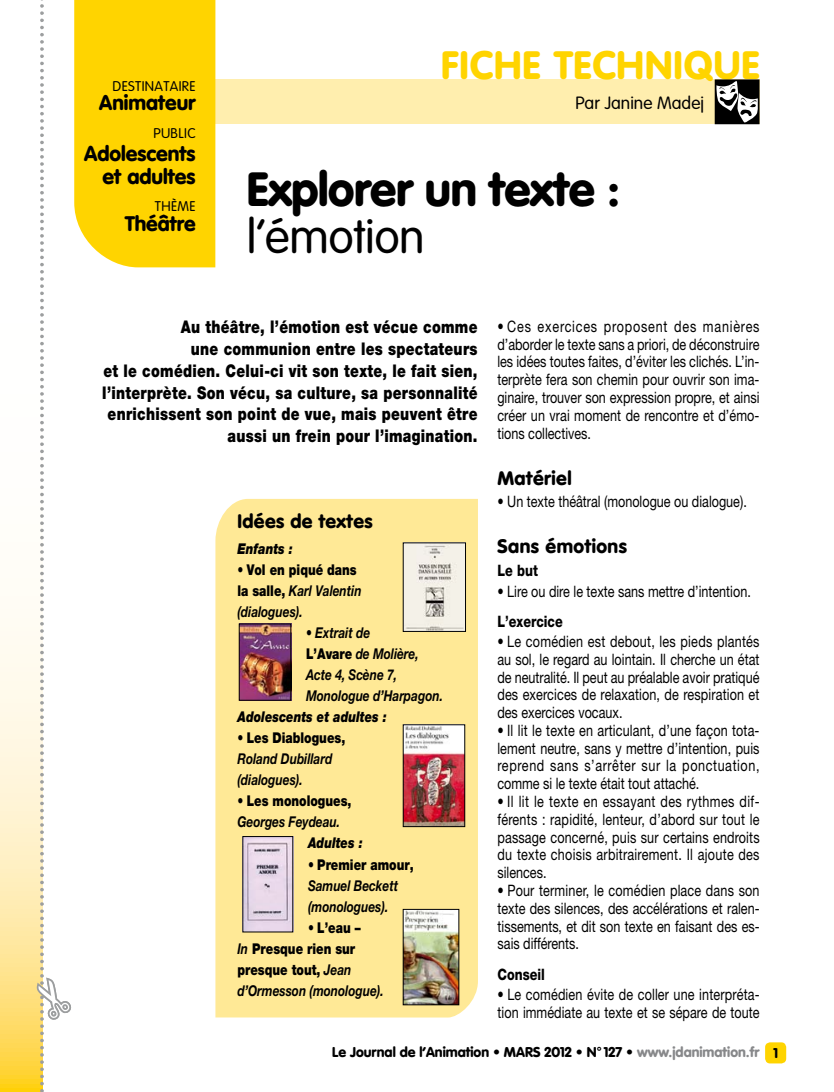
<style>
.page{position:relative;width:834px;height:1092px;background:#fff}
.page>*{position:absolute;margin:0;border:0;box-sizing:border-box;transform-origin:0 0}
.t1{font:900 47.25px "VAG Rounded";letter-spacing:-.01em;color:#000}
.t2{font:300 47.25px "VAG Rounded";letter-spacing:-.01em;color:#000}
.t3{font:900 39.02px "VAG Rounded";letter-spacing:.025em;color:#ffd400}
.t4{font:900 21px/22.8px "VAG Rounded";color:#000;text-align:right}
.t5{font:900 20.82px "VAG Rounded";color:#000}
.t6{font:900 19.25px "VAG Rounded";letter-spacing:.025em;color:#000}
.t7{font:900 17.5px/21.9px "Helvetica Neue";letter-spacing:.02em;color:#000;text-align:right;scale:.8 1}
.t8{font:300 17.5px "VAG Rounded";color:#000}
.t9{font:15.75px/17.8px "Helvetica Neue";color:#000;text-align:justify;scale:.8 1}
.t10{font:800 15.75px "Helvetica Neue";color:#000;scale:.8 1}
.t11{font:italic 700 14.88px/21px "Helvetica Neue";color:#000;scale:.8 1}
.t12{font:900 14.88px/21px "Helvetica Neue";color:#000;scale:.8 1}
.t13{font:italic 900 14.88px "Helvetica Neue";color:#000;scale:.8 1}
.t14{font:900 14px "VAG Rounded";color:#000}
.t15{font:300 13.83px "VAG Rounded";letter-spacing:.025em;color:#000}
.s1{font-weight:900;font-style:normal}
.s2{font-weight:700;font-style:italic}
.s3{color:#87888a}
</style>
<div class="page">
<svg style="left:0;top:609px;width:34px;height:482px;background:#ffedb4"></svg>
<div style="left:76px;top:79px;width:683px;height:45px;background:#ffeeae"></div>
<div style="left:74px;top:0;width:141px;height:267px;background:#ffd400"></div>
<svg style="left:717px;top:82px;width:39px;height:39px;background:#676767"></svg>
<div style="left:714px;top:79px;width:45px;height:45px;border:2px solid #000"></div>
<div style="left:765px;top:1042px;width:21px;height:21px;background:#ffd400;border-radius:5px"></div>
<div style="left:215px;top:499px;width:263px;height:518px;background:#ffe996"></div>
<img style="left:405px;top:911px;width:52px;height:92px">
<div style="left:403px;top:909px;width:56px;height:96px;border:1px solid #000"></div>
<img style="left:244px;top:838px;width:47px;height:92px">
<img style="left:241px;top:625px;width:48px;height:73px">
<div style="left:239px;top:623px;width:52px;height:77px;border:1px solid #000"></div>
<img style="left:405px;top:726px;width:58px;height:98px">
<div style="left:403px;top:724px;width:62px;height:102px;border:1px solid #000"></div>
<img style="left:405px;top:544px;width:59px;height:85px">
<div style="left:403px;top:542px;width:63px;height:89px;border:1px solid #000"></div>
<svg style="left:34px;top:0;width:37px;height:1092px"></svg>
<p class="t15" style="left:113px;top:79px;width:84px">Destinataire</p>
<h3 class="t5" style="left:99px;top:90px;width:98px">Animateur</h3>
<p class="t15" style="left:153px;top:125px;width:44px">Public</p>
<h3 class="t4" style="left:84px;top:143px;width:113px">Adolescents et adultes</h3>
<p class="t15" style="left:155px;top:199px;width:42px">Thème</p>
<h3 class="t5" style="left:125px;top:210px;width:72px">Théâtre</h3>
<h2 class="t3" style="left:441px;top:41px;width:320px">Fiche technique</h2>
<p class="t8" style="left:575px;top:93px;width:130px">Par Janine Madej</p>
<h1 class="t1" style="left:247px;top:160px;width:375px">Explorer un texte :</h1>
<h1 class="t2" style="left:247px;top:209px;width:179px">l’émotion</h1>
<p class="t7" style="left:102px;top:315px;width:470px">Au théâtre, l’émotion est vécue comme<br>une communion entre les spectateurs<br>et le comédien. Celui-ci vit son texte, le fait sien, l’interprète. Son vécu, sa culture, sa personnalité enrichissent son point de vue, mais peuvent être aussi un frein pour l’imagination.</p>
<p class="t6" style="left:237px;top:510px;width:137px">Idées de textes</p>
<p class="t13" style="left:237px;top:539px;width:71px">Enfants :</p>
<p class="t11" style="left:237px;top:559px;width:157px">• <span class="s1">Vol en piqué dans la salle,</span> Karl Valentin (dialogues).</p>
<p class="t11" style="left:306px;top:622px;width:173px">• Extrait de<br><span class="s1">L’Avare</span> de Molière,<br>Acte 4, Scène 7,<br>Monologue d’Harpagon.</p>
<p class="t13" style="left:237px;top:708px;width:188px">Adolescents et adultes :</p>
<p class="t11" style="left:237px;top:727px;width:136px">• <span class="s1">Les Diablogues,<br></span>Roland Dubillard (dialogues).</p>
<p class="t11" style="left:237px;top:790px;width:144px">• <span class="s1">Les monologues,<br></span>Georges Feydeau.</p>
<p class="t13" style="left:308px;top:834px;width:70px">Adultes :</p>
<p class="t11" style="left:308px;top:853px;width:133px">• <span class="s1">Premier amour,<br></span>Samuel Beckett (monologues).</p>
<p class="t12" style="left:237px;top:916px;width:184px;text-indent:71px"><span class="s2">•</span> L’eau –<br><span class="s2">In</span> Presque rien sur presque tout, <span class="s2">Jean d’Ormesson (monologue).</span></p>
<p class="t9" style="left:497px;top:317px;width:329px">• Ces exercices proposent des manières d’aborder le texte sans a priori, de déconstruire les idées toutes faites, d’éviter les clichés. L’in&shy;terprète fera son chemin pour ouvrir son ima&shy;ginaire, trouver son expression propre, et ainsi créer un vrai moment de rencontre et d’émo&shy;tions collectives.</p>
<p class="t6" style="left:497px;top:466px;width:76px">Matériel</p>
<p class="t9" style="left:497px;top:492px;width:313px">• Un texte théâtral (monologue ou dialogue).</p>
<p class="t6" style="left:497px;top:535px;width:131px">Sans émotions</p>
<p class="t10" style="left:497px;top:561px;width:52px">Le but</p>
<p class="t9" style="left:497px;top:581px;width:318px">• Lire ou dire le texte sans mettre d’intention.</p>
<p class="t10" style="left:497px;top:611px;width:83px">L’exercice</p>
<p class="t9" style="left:497px;top:632px;width:329px">• Le comédien est debout, les pieds plantés au sol, le regard au lointain. Il cherche un état de neutralité. Il peut au préalable avoir pratiqué des exercices de relaxation, de respiration et des exercices vocaux.</p>
<p class="t9" style="left:497px;top:721px;width:329px">• Il lit le texte en articulant, d’une façon tota&shy;lement neutre, sans y mettre d’intention, puis reprend sans s’arrêter sur la ponctuation, comme si le texte était tout attaché.</p>
<p class="t9" style="left:497px;top:792px;width:329px">• Il lit le texte en essayant des rythmes dif&shy;férents : rapidité, lenteur, d’abord sur tout le passage concerné, puis sur certains endroits du texte choisis arbitrairement. Il ajoute des silences.</p>
<p class="t9" style="left:497px;top:881px;width:329px">• Pour terminer, le comédien place dans son texte des silences, des accélérations et ralen&shy;tissements, et dit son texte en faisant des es&shy;sais différents.</p>
<p class="t10" style="left:497px;top:964px;width:61px">Conseil</p>
<p class="t9" style="left:497px;top:984px;width:329px">• Le comédien évite de coller une interpréta&shy;tion immédiate au texte et se sépare de toute</p>
<p class="t14" style="left:332px;top:1043px;width:447px">Le Journal de l’Animation • MARS 2012 • N° 127 • <span class="s3">www.jdanimation.fr</span> 1</p>
</div>
